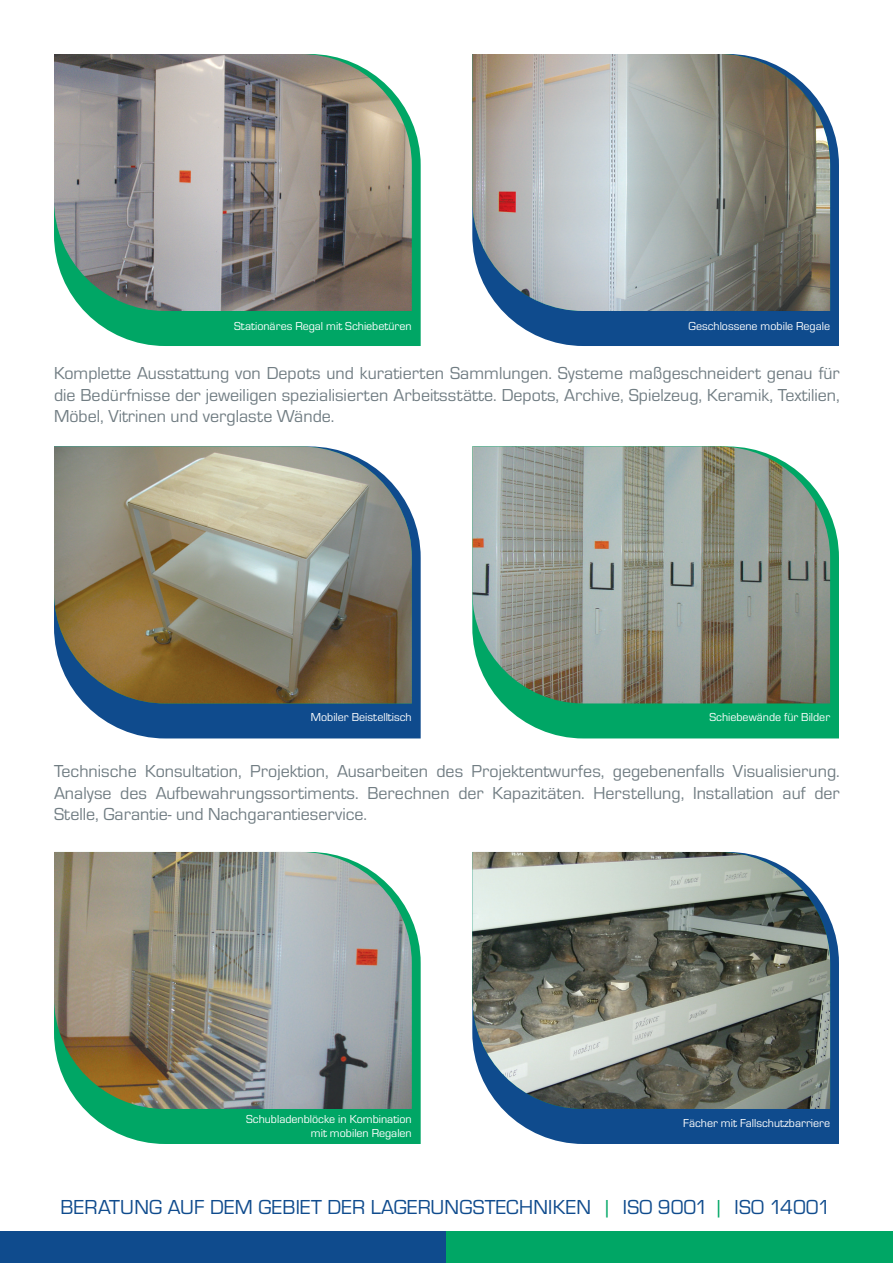
<style>
.page{position:relative;width:893px;height:1263px;background:#fff}
.page>*{position:absolute;margin:0;border:0;box-sizing:border-box;transform-origin:0 0}
.t1{font:21px "Eurostile TOT";letter-spacing:.015em;color:#0f4b8d}
.t2{font:18px/21.6px "Eurostile TOT";color:#717d83;text-align:justify}
.t3{font:12px "Eurostile TOT";color:#fff}
.s1{color:#00a665}
</style>
<div class="page">
<div style="left:0;top:1231px;width:446px;height:32px;background:#0f4b8d"></div>
<div style="left:446px;top:1231px;width:447px;height:32px;background:#00a665"></div>
<svg style="left:84px;top:122px;width:337px;height:224px;background:#12ac70"></svg>
<svg style="left:84px;top:515px;width:337px;height:223px;background:#205893"></svg>
<svg style="left:84px;top:920px;width:337px;height:224px;background:#12ac70"></svg>
<svg style="left:502px;top:122px;width:337px;height:224px;background:#215895"></svg>
<svg style="left:502px;top:514px;width:337px;height:224px;background:#13ab6f"></svg>
<svg style="left:502px;top:920px;width:337px;height:224px;background:#205895"></svg>
<img style="left:54px;top:54px;width:358px;height:257px">
<img style="left:54px;top:446px;width:358px;height:257px">
<img style="left:54px;top:852px;width:358px;height:257px">
<img style="left:472px;top:54px;width:358px;height:257px">
<img style="left:472px;top:852px;width:358px;height:257px">
<img style="left:472px;top:446px;width:358px;height:257px">
<p class="t3" style="left:234px;top:319px;width:179px">Stationäres Regal mit Schiebetüren</p>
<p class="t3" style="left:689px;top:319px;width:143px">Geschlossene mobile Regale</p>
<p class="t2" style="left:54px;top:363px;width:787px">Komplette Ausstattung von Depots und kuratierten Sammlungen. Systeme maßgeschneidert genau für die Bedürfnisse der jeweiligen spezialisierten Arbeitsstätte. Depots, Archive, Spielzeug, Keramik, Textilien, Möbel, Vitrinen und verglaste Wände.</p>
<p class="t3" style="left:311px;top:711px;width:102px">Mobiler Beistelltisch</p>
<p class="t3" style="left:709px;top:711px;width:122px">Schiebewände für Bilder</p>
<p class="t2" style="left:54px;top:761px;width:787px">Technische Konsultation, Projektion, Ausarbeiten des Projektentwurfes, gegebenenfalls Visualisierung.<br>Analyse des Aufbewahrungssortiments. Berechnen der Kapazitäten. Herstellung, Installation auf der Stelle, Garantie- und Nachgarantieservice.</p>
<p class="t3" style="left:246px;top:1112px;width:167px">Schubladenblöcke in Kombination</p>
<p class="t3" style="left:311px;top:1127px;width:102px">mit mobilen Regalen</p>
<p class="t3" style="left:683px;top:1116px;width:148px">Fächer mit Fallschutzbarriere</p>
<p class="t1" style="left:61px;top:1196px;width:771px">BERATUNG AUF DEM GEBIET DER LAGERUNGSTECHNIKEN <span class="s1">|</span> ISO 9001 <span class="s1">|</span> ISO 14001</p>
</div>
